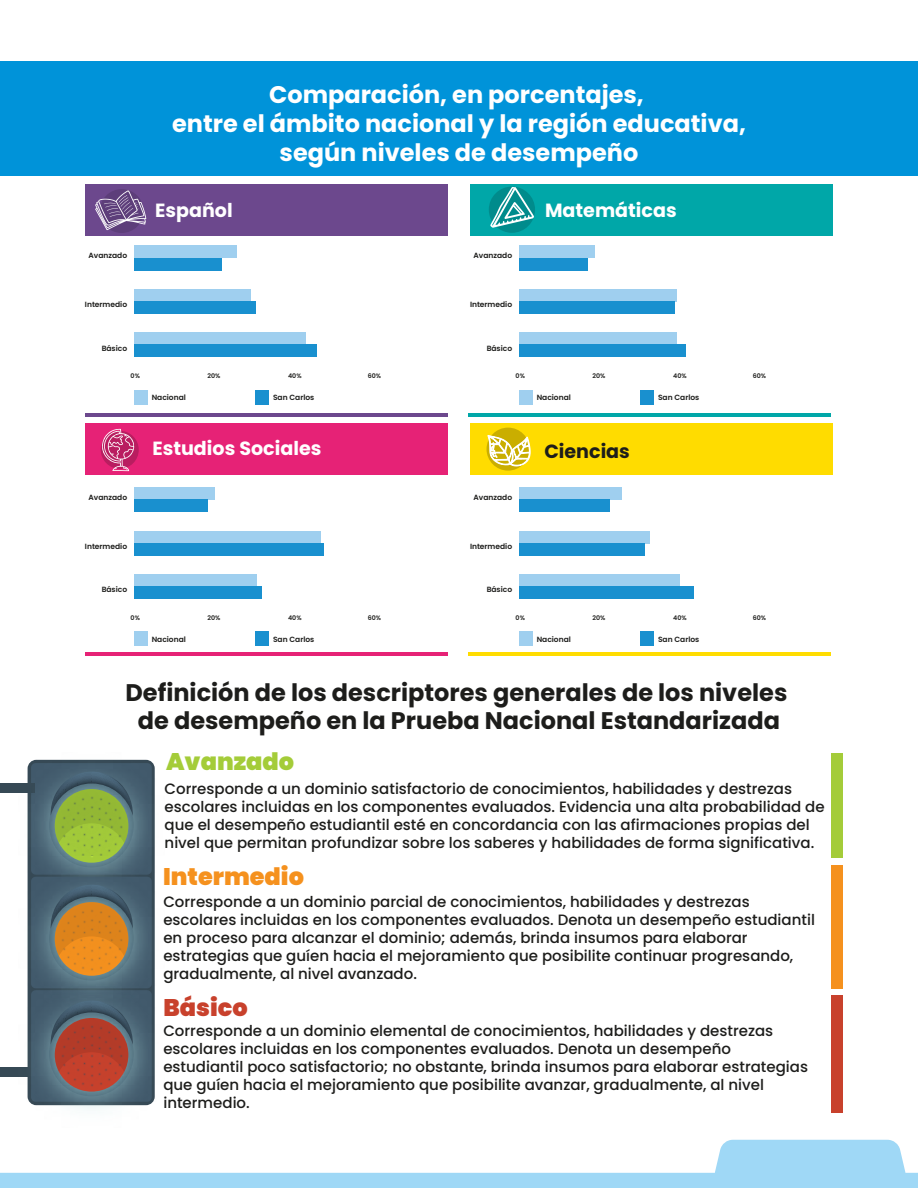
<style>
.page{position:relative;width:918px;height:1188px;background:#fff}
.page>*{position:absolute;margin:0;border:0;box-sizing:border-box;transform-origin:0 0}
.t1{font:700 24px/28.8px "Poppins";color:#1d1d1b;text-align:center}
.t2{font:700 24px/28.8px "Poppins";color:#fff;text-align:center}
.t3{font:900 24px "Poppins";color:#f5911e}
.t4{font:900 24px "Poppins";color:#a4cc39}
.t5{font:900 24px "Poppins";color:#c8412c}
.t6{font:700 19.05px "Poppins";color:#fff}
.t7{font:700 19.05px "Poppins";color:#1d1d1b}
.t8{font:500 15px/18px "Poppins";color:#1d1d1b}
.t9{font:600 7.5px "Poppins";color:#1e1e1c}
.t10{font:600 6.3px "Poppins";color:#1e1e1c}
</style>
<div class="page">
<div style="left:0;top:61px;width:918px;height:115px;background:#0093d9"></div>
<div style="left:85px;top:184px;width:362px;height:52px;background:#6c488d"></div>
<hr style="left:85px;top:413px;width:362px;height:4px;background:#6c488d">
<hr style="left:469px;top:413px;width:362px;height:4px;background:#00a7a8">
<div style="left:100px;top:189px;width:44px;height:44px;background:#5d3e7a;border-radius:50%"></div>
<svg style="left:95px;top:190px;width:51px;height:40px"></svg>
<div style="left:470px;top:184px;width:362px;height:52px;background:#00a7a8"></div>
<div style="left:489px;top:187px;width:46px;height:46px;background:#008b8c;border-radius:50%"></div>
<svg style="left:490px;top:187px;width:44px;height:41px"></svg>
<div style="left:85px;top:423px;width:362px;height:52px;background:#e62276"></div>
<hr style="left:85px;top:652px;width:362px;height:3px;background:#e62276">
<hr style="left:469px;top:652px;width:362px;height:3px;background:#ffdc00">
<div style="left:470px;top:423px;width:362px;height:52px;background:#ffdc00"></div>
<div style="left:487px;top:428px;width:43px;height:43px;background:#caae00;border-radius:50%"></div>
<svg style="left:487px;top:432px;width:44px;height:35px"></svg>
<div style="left:832px;top:754px;width:11px;height:104px;background:#a4cc39"></div>
<div style="left:832px;top:865px;width:11px;height:124px;background:#f5911e"></div>
<div style="left:832px;top:996px;width:11px;height:117px;background:#c8412c"></div>
<div style="left:0;top:1068px;width:34px;height:9px;background:#364955"></div>
<div style="left:0;top:783px;width:34px;height:9px;background:#364955"></div>
<img style="left:9px;top:759px;width:146px;height:98px">
<svg style="left:51px;top:772px;width:82px;height:85px"></svg>
<img style="left:27px;top:857px;width:128px;height:116px">
<svg style="left:51px;top:885px;width:82px;height:88px"></svg>
<img style="left:9px;top:973px;width:146px;height:136px">
<svg style="left:51px;top:1000px;width:82px;height:92px"></svg>
<svg style="left:0;top:1140px;width:918px;height:48px"></svg>
<div style="left:134px;top:246px;width:102px;height:12px;background:#9fcfef"></div>
<div style="left:134px;top:390px;width:14px;height:14px;background:#9fcfef"></div>
<div style="left:255px;top:390px;width:14px;height:14px;background:#1990cf"></div>
<div style="left:134px;top:258px;width:87px;height:12px;background:#1990cf"></div>
<div style="left:134px;top:333px;width:172px;height:12px;background:#9fcfef"></div>
<div style="left:134px;top:345px;width:183px;height:12px;background:#1990cf"></div>
<div style="left:134px;top:289px;width:117px;height:12px;background:#9fcfef"></div>
<div style="left:134px;top:301px;width:121px;height:13px;background:#1990cf"></div>
<div style="left:134px;top:488px;width:81px;height:12px;background:#9fcfef"></div>
<div style="left:134px;top:632px;width:14px;height:14px;background:#9fcfef"></div>
<div style="left:255px;top:632px;width:14px;height:14px;background:#1990cf"></div>
<div style="left:134px;top:500px;width:73px;height:12px;background:#1990cf"></div>
<div style="left:134px;top:574px;width:123px;height:12px;background:#9fcfef"></div>
<div style="left:134px;top:586px;width:128px;height:13px;background:#1990cf"></div>
<div style="left:134px;top:531px;width:186px;height:12px;background:#9fcfef"></div>
<div style="left:134px;top:543px;width:190px;height:12px;background:#1990cf"></div>
<div style="left:519px;top:246px;width:75px;height:12px;background:#9fcfef"></div>
<div style="left:519px;top:390px;width:14px;height:14px;background:#9fcfef"></div>
<div style="left:640px;top:390px;width:14px;height:14px;background:#1990cf"></div>
<div style="left:519px;top:258px;width:68px;height:12px;background:#1990cf"></div>
<div style="left:519px;top:333px;width:158px;height:12px;background:#9fcfef"></div>
<div style="left:519px;top:345px;width:167px;height:12px;background:#1990cf"></div>
<div style="left:519px;top:289px;width:158px;height:12px;background:#9fcfef"></div>
<div style="left:519px;top:301px;width:156px;height:13px;background:#1990cf"></div>
<div style="left:519px;top:488px;width:102px;height:12px;background:#9fcfef"></div>
<div style="left:519px;top:632px;width:14px;height:14px;background:#9fcfef"></div>
<div style="left:640px;top:632px;width:14px;height:14px;background:#1990cf"></div>
<div style="left:519px;top:500px;width:91px;height:12px;background:#1990cf"></div>
<div style="left:519px;top:574px;width:160px;height:12px;background:#9fcfef"></div>
<div style="left:519px;top:586px;width:175px;height:13px;background:#1990cf"></div>
<div style="left:519px;top:531px;width:131px;height:12px;background:#9fcfef"></div>
<div style="left:519px;top:543px;width:126px;height:12px;background:#1990cf"></div>
<div style="left:101px;top:431px;width:38px;height:38px;background:#b91d60;border-radius:50%"></div>
<svg style="left:101px;top:429px;width:33px;height:42px"></svg>
<h1 class="t2" style="left:172px;top:80px;width:575px">Comparación, en porcentajes,<br>entre el ámbito nacional y la región educativa, según niveles de desempeño</h1>
<p class="t9" style="left:89px;top:251px;width:40px">Avanzado</p>
<p class="t9" style="left:85px;top:300px;width:44px">Intermedio</p>
<p class="t9" style="left:102px;top:344px;width:27px">Básico</p>
<p class="t6" style="left:155px;top:199px;width:79px">Español</p>
<p class="t6" style="left:545px;top:199px;width:133px">Matemáticas</p>
<p class="t9" style="left:474px;top:251px;width:40px">Avanzado</p>
<p class="t9" style="left:470px;top:300px;width:44px">Intermedio</p>
<p class="t9" style="left:487px;top:344px;width:27px">Básico</p>
<p class="t10" style="left:131px;top:372px;width:11px">0%</p>
<p class="t10" style="left:208px;top:372px;width:14px">20%</p>
<p class="t10" style="left:288px;top:372px;width:15px">40%</p>
<p class="t10" style="left:368px;top:372px;width:15px">60%</p>
<p class="t9" style="left:152px;top:393px;width:36px">Nacional</p>
<p class="t9" style="left:273px;top:393px;width:43px">San Carlos</p>
<p class="t10" style="left:516px;top:372px;width:11px">0%</p>
<p class="t10" style="left:593px;top:372px;width:14px">20%</p>
<p class="t10" style="left:673px;top:372px;width:15px">40%</p>
<p class="t10" style="left:753px;top:372px;width:15px">60%</p>
<p class="t9" style="left:537px;top:393px;width:36px">Nacional</p>
<p class="t9" style="left:658px;top:393px;width:43px">San Carlos</p>
<p class="t9" style="left:89px;top:493px;width:40px">Avanzado</p>
<p class="t9" style="left:85px;top:542px;width:44px">Intermedio</p>
<p class="t9" style="left:102px;top:585px;width:27px">Básico</p>
<p class="t6" style="left:152px;top:437px;width:171px">Estudios Sociales</p>
<p class="t7" style="left:544px;top:440px;width:87px">Ciencias</p>
<p class="t9" style="left:474px;top:493px;width:40px">Avanzado</p>
<p class="t9" style="left:470px;top:542px;width:44px">Intermedio</p>
<p class="t9" style="left:487px;top:585px;width:27px">Básico</p>
<p class="t10" style="left:131px;top:614px;width:11px">0%</p>
<p class="t10" style="left:208px;top:614px;width:14px">20%</p>
<p class="t10" style="left:288px;top:614px;width:15px">40%</p>
<p class="t10" style="left:368px;top:614px;width:15px">60%</p>
<p class="t9" style="left:152px;top:635px;width:36px">Nacional</p>
<p class="t9" style="left:273px;top:635px;width:43px">San Carlos</p>
<p class="t10" style="left:516px;top:614px;width:11px">0%</p>
<p class="t10" style="left:593px;top:614px;width:14px">20%</p>
<p class="t10" style="left:673px;top:614px;width:15px">40%</p>
<p class="t10" style="left:753px;top:614px;width:15px">60%</p>
<p class="t9" style="left:537px;top:635px;width:36px">Nacional</p>
<p class="t9" style="left:658px;top:635px;width:43px">San Carlos</p>
<h1 class="t1" style="left:126px;top:678px;width:663px">Definición de los descriptores generales de los niveles de desempeño en la Prueba Nacional Estandarizada</h1>
<h1 class="t4" style="left:166px;top:748px;width:130px">Avanzado</h1>
<p class="t8" style="left:165px;top:780px;width:662px">Corresponde a un dominio satisfactorio de conocimientos, habilidades y destrezas escolares incluidas en los componentes evaluados. Evidencia una alta probabilidad de que el desempeño estudiantil esté en concordancia con las afirmaciones propias del nivel que permitan profundizar sobre los saberes y habilidades de forma significativa.</p>
<h1 class="t3" style="left:163px;top:863px;width:142px">Intermedio</h1>
<p class="t8" style="left:163px;top:893px;width:653px">Corresponde a un dominio parcial de conocimientos, habilidades y destrezas escolares incluidas en los componentes evaluados. Denota un desempeño estudiantil en proceso para alcanzar el dominio; además, brinda insumos para elaborar estrategias que guíen hacia el mejoramiento que posibilite continuar progresando, gradualmente, al nivel avanzado.</p>
<h1 class="t5" style="left:163px;top:994px;width:86px">Básico</h1>
<p class="t8" style="left:163px;top:1022px;width:646px">Corresponde a un dominio elemental de conocimientos, habilidades y destrezas escolares incluidas en los componentes evaluados. Denota un desempeño estudiantil poco satisfactorio; no obstante, brinda insumos para elaborar estrategias que guíen hacia el mejoramiento que posibilite avanzar, gradualmente, al nivel intermedio.</p>
</div>
